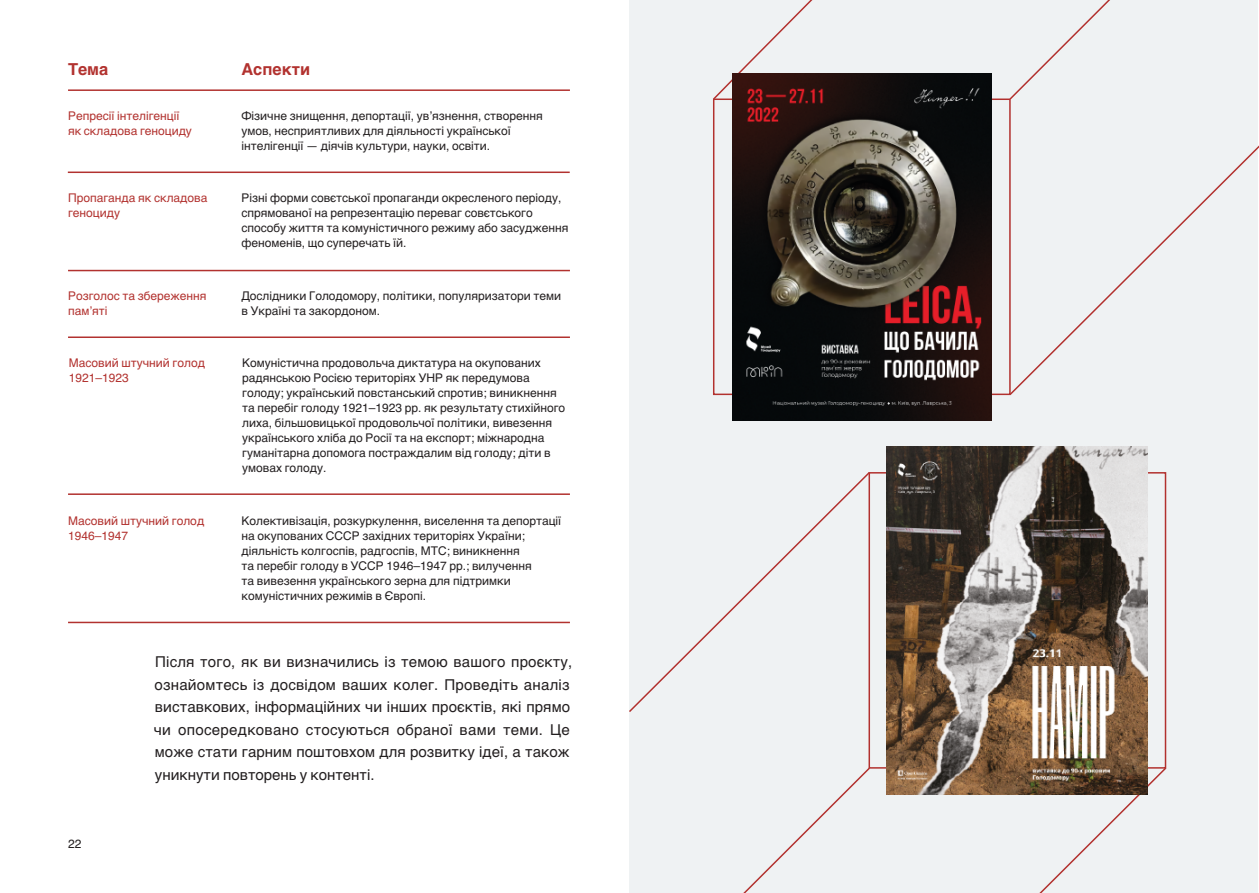
<style>
.page{position:relative;width:1259px;height:893px;background:#fff}
.page>*{position:absolute;margin:0;border:0;box-sizing:border-box;transform-origin:0 0}
.t1{font:700 16.5px "Helvetica";color:#b2322f}
.text{font:15px/22.5px "Helvetica";letter-spacing:.015em;color:#231f20}
.tables_text{font:12px/15px "Helvetica";color:#231f20}
.tables_text-2{font:12px/15px "Helvetica";color:#b2322f}
</style>
<div class="page">
<hr style="left:68px;top:89px;width:502px;height:2px;background:#b2322f">
<hr style="left:68px;top:270px;width:502px;height:1px;background:#b2322f">
<hr style="left:68px;top:336px;width:502px;height:2px;background:#b2322f">
<hr style="left:68px;top:493px;width:502px;height:2px;background:#b2322f">
<hr style="left:68px;top:622px;width:502px;height:1px;background:#b2322f">
<hr style="left:68px;top:172px;width:502px;height:1px;background:#b2322f">
<div style="left:629px;top:0;width:629px;height:893px;background:#eff2f3"></div>
<svg style="left:713px;top:0;width:100px;height:99px"></svg>
<svg style="left:1008px;top:0;width:102px;height:101px"></svg>
<svg style="left:1008px;top:107px;width:251px;height:289px"></svg>
<svg style="left:743px;top:766px;width:128px;height:127px"></svg>
<svg style="left:1014px;top:766px;width:153px;height:127px"></svg>
<svg style="left:629px;top:472px;width:242px;height:242px"></svg>
<img style="left:887px;top:447px;width:260px;height:347px">
<div style="left:713px;top:99px;width:297px;height:296px;border:2px solid #b2312e"></div>
<img style="left:732px;top:73px;width:259px;height:348px">
<p class="t1" style="left:68px;top:55px;width:42px">Тема</p>
<p class="t1" style="left:241px;top:55px;width:70px">Аспекти</p>
<p class="tables_text-2" style="left:68px;top:108px;width:125px">Репресії інтелігенції як складова геноциду</p>
<p class="tables_text" style="left:241px;top:108px;width:303px">Фізичне знищення, депортації, ув’язнення, створення умов, несприятливих для діяльності української інтелігенції — діячів культури, науки, освіти.</p>
<p class="tables_text-2" style="left:68px;top:191px;width:141px">Пропаганда як складова геноциду</p>
<p class="tables_text" style="left:241px;top:191px;width:328px">Різні форми совєтської пропаганди окресленого періоду, спрямованої на репрезентацію переваг совєтського способу життя та комуністичного режиму або засудження феноменів, що суперечать їй.</p>
<p class="tables_text-2" style="left:68px;top:288px;width:140px">Розголос та збереження пам’яті</p>
<p class="tables_text" style="left:241px;top:288px;width:321px">Дослідники Голодомору, політики, популяризатори теми в Україні та закордоном.</p>
<p class="tables_text-2" style="left:69px;top:356px;width:138px">Масовий штучний голод<br>1921–1923</p>
<p class="tables_text" style="left:242px;top:356px;width:324px">Комуністична продовольча диктатура на окупованих радянською Росією територіях УНР як передумова голоду; український повстанський спротив; виникнення та перебіг голоду 1921–1923 рр. як результату стихійного лиха, більшовицької продовольчої політики, вивезення українського хліба до Росії та на експорт; міжнародна гуманітарна допомога постраждалим від голоду; діти в умовах голоду.</p>
<p class="tables_text-2" style="left:68px;top:513px;width:138px">Масовий штучний голод<br>1946–1947</p>
<p class="tables_text" style="left:241px;top:513px;width:321px">Колективізація, розкуркулення, виселення та депортації на окупованих СССР західних територіях України; діяльність колгоспів, радгоспів, МТС; виникнення<br>та перебіг голоду в УССР 1946–1947 рр.; вилучення<br>та вивезення українського зерна для підтримки комуністичних режимів в Європі.</p>
<p class="tables_text" style="left:68px;top:837px;width:15px">22</p>
<p class="text" style="left:154px;top:651px;width:420px">Після того, як ви визначились із темою вашого проєкту, ознайомтесь із досвідом ваших колег. Проведіть аналіз виставкових, інформаційних чи інших проєктів, які прямо чи опосередковано стосуються обраної вами теми. Це може стати гарним поштовхом для розвитку ідеї, а також уникнути повторень у контенті.</p>
</div>
